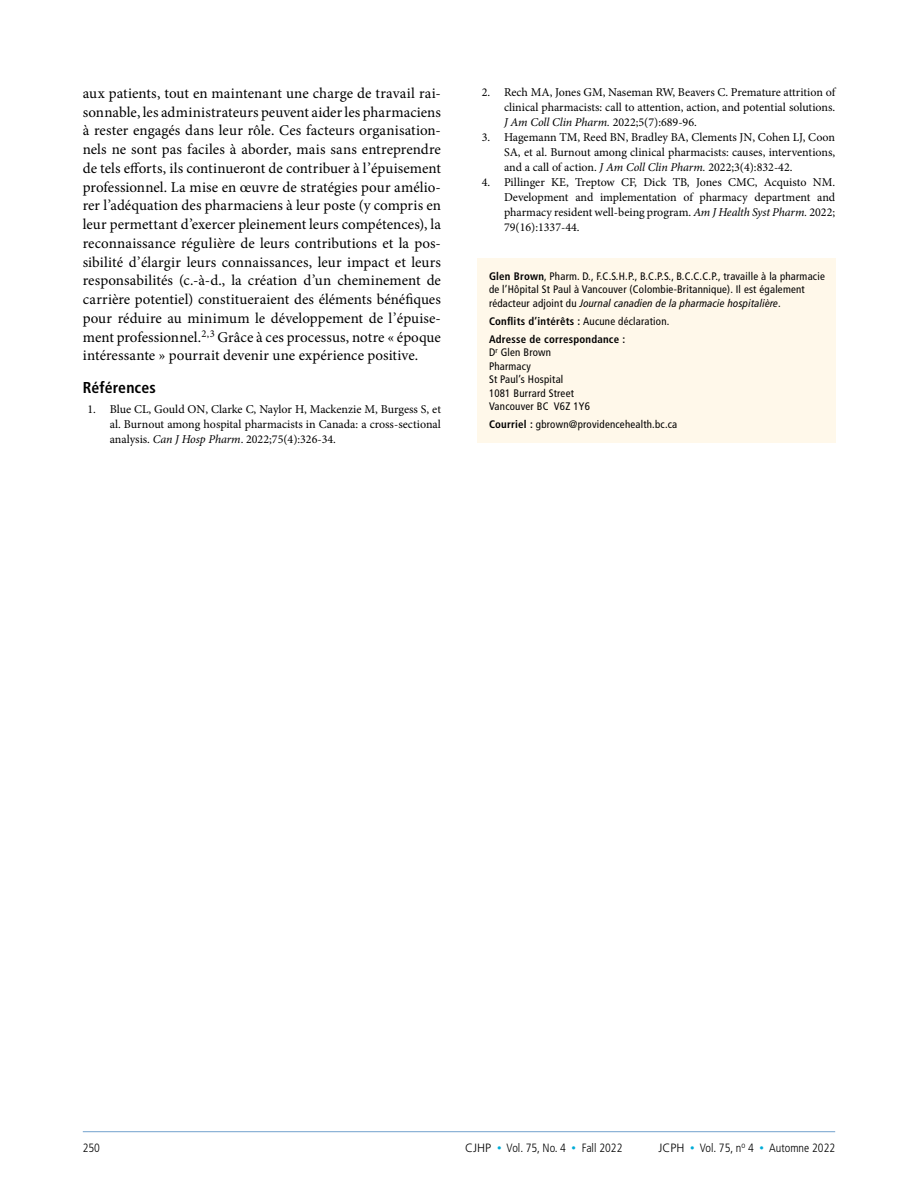
<style>
.page{position:relative;width:918px;height:1188px;background:#fff}
.page>*{position:absolute;margin:0;border:0;box-sizing:border-box;transform-origin:0 0}
.CJHP_H2{font:700 condensed 15.75px "Frutiger LT Std";letter-spacing:.005em;color:#000}
.CJHP_BodyText_Inden{font:15px/18.8px "Minion Pro";letter-spacing:.005em;color:#000;text-align:justify}
.CJHP_References{font:12px/15px "Minion Pro";color:#000;text-align:justify}
.t1{font:300 condensed 12px "Frutiger LT Std";color:#000}
.CJHP_Contribs{font:condensed 10.8px/13.5px "Frutiger LT Std";letter-spacing:.02em;color:#000}
.CJHP_Contribs-2{font:700 condensed 10.8px "Frutiger LT Std";letter-spacing:.02em;color:#000}
.s1{font-style:italic}
.s2{font-weight:700}
.s3{font-family:"Frutiger LT 58 Cn It";font-stretch:normal}
.s4{font-weight:400}
.s5{font-stretch:normal}
.s6{font-size:9px;color:#00acd7}
</style>
<div class="page">
<hr style="left:83px;top:1131px;width:752px;height:1px;background:#0057a5">
<div style="left:477px;top:258px;width:358px;height:184px;background:#fff8ea"></div>
<p class="CJHP_BodyText_Inden" style="left:83px;top:84px;width:360px">aux patients, tout en maintenant une charge de travail rai&shy;sonnable, les administrateurs peuvent aider les pharmaciens à rester engagés dans leur rôle. Ces facteurs organisation&shy;nels ne sont pas faciles à aborder, mais sans entreprendre de tels efforts, ils continueront de contribuer à l’épuisement professionnel. La mise en œuvre de stratégies pour amélio&shy;rer l’adéquation des pharmaciens à leur poste (y compris en leur permettant d’exercer pleinement leurs compétences), la reconnaissance régulière de leurs contributions et la pos&shy;sibilité d’élargir leurs connaissances, leur impact et leurs responsabilités (c.-à-d., la création d’un cheminement de carrière potentiel) constitueraient des éléments bénéfiques pour réduire au minimum le développement de l’épuise&shy;ment professionnel.<sup>2,3</sup> Grâce à ces processus, notre « époque intéressante » pourrait devenir une expérience positive.</p>
<p class="CJHP_H2" style="left:83px;top:379px;width:74px">Références</p>
<p class="CJHP_References" style="left:110px;top:402px;width:333px;text-indent:-22px">1. Blue CL, Gould ON, Clarke C, Naylor H, Mackenzie M, Burgess S, et al. Burnout among hospital pharmacists in Canada: a cross-sectional analysis. <span class="s1">Can J Hosp Pharm</span>. 2022;75(4):326-34.</p>
<p class="CJHP_References" style="left:504px;top:84px;width:333px;text-indent:-22px">2. Rech MA, Jones GM, Naseman RW, Beavers C. Premature attrition of clinical pharmacists: call to attention, action, and potential solutions.<br><span class="s1">J Am Coll Clin Pharm.</span> 2022;5(7):689-96.</p>
<p class="CJHP_References" style="left:504px;top:129px;width:333px;text-indent:-22px">3. Hagemann TM, Reed BN, Bradley BA, Clements JN, Cohen LJ, Coon SA, et al. Burnout among clinical pharmacists: causes, interventions, and a call of action. <span class="s1">J Am Coll Clin Pharm.</span> 2022;3(4):832-42.</p>
<p class="CJHP_References" style="left:504px;top:174px;width:333px;text-indent:-22px">4. Pillinger KE, Treptow CF, Dick TB, Jones CMC, Acquisto NM.<br>Development and implementation of pharmacy department and pharmacy resident well-being program. <span class="s1">Am J Health Syst Pharm.</span> 2022; 79(16):1337-44.</p>
<p class="CJHP_Contribs" style="left:489px;top:269px;width:337px"><span class="s2">Glen Brown</span>, Pharm. D., F.C.S.H.P., B.C.P.S., B.C.C.C.P., travaille à la pharmacie de l’Hôpital St Paul à Vancouver (Colombie-Britannique). Il est également rédacteur adjoint du <span class="s3">Journal canadien de la pharmacie hospitalière</span>.</p>
<p class="CJHP_Contribs-2" style="left:489px;top:315px;width:182px">Conflits d’intérêts : <span class="s4">Aucune déclaration.</span></p>
<p class="CJHP_Contribs-2" style="left:489px;top:333px;width:138px">Adresse de correspondance :</p>
<p class="CJHP_Contribs" style="left:489px;top:346px;width:64px">D<sup>r</sup> Glen Brown</p>
<p class="CJHP_Contribs" style="left:489px;top:359px;width:43px">Pharmacy</p>
<p class="CJHP_Contribs" style="left:489px;top:373px;width:76px">St Paul’s Hospital</p>
<p class="CJHP_Contribs" style="left:489px;top:386px;width:86px">1081 Burrard Street</p>
<p class="CJHP_Contribs" style="left:489px;top:400px;width:102px">Vancouver BC V6Z 1Y6</p>
<p class="CJHP_Contribs" style="left:489px;top:418px;width:190px"><span class="s2">Courriel :</span> gbrown@providencehealth.bc.ca</p>
<p class="t1" style="left:83px;top:1141px;width:19px">250</p>
<p class="t1" style="left:465px;top:1141px;width:159px"><span class="s5">CJHP</span> <span class="s6">•</span> Vol. 75, No. 4 <span class="s6">•</span> Fall 2022</p>
<p class="t1" style="left:658px;top:1141px;width:178px"><span class="s5">JCPH</span> <span class="s6">•</span> Vol. 75, n<sup>o</sup> 4 <span class="s6">•</span> Automne 2022</p>
</div>
